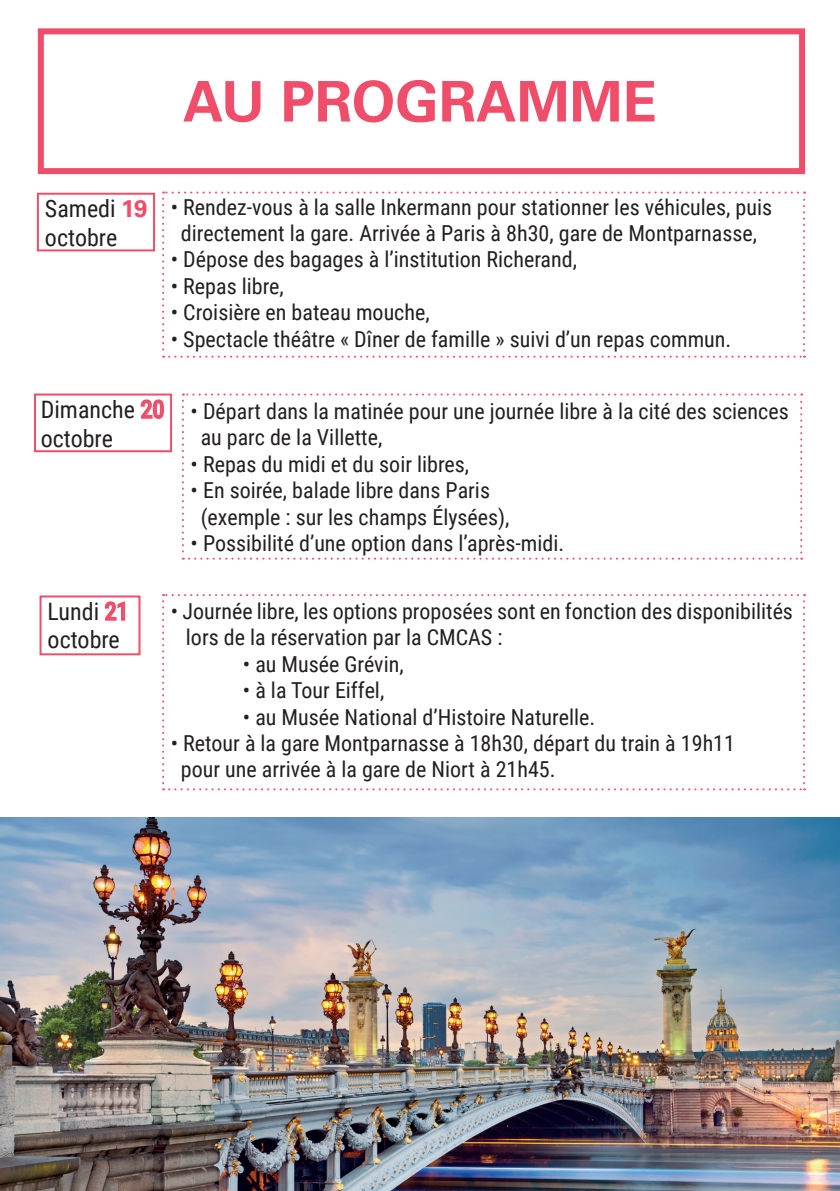
<style>
.page{position:relative;width:840px;height:1191px;background:#fff}
.page>*{position:absolute;margin:0;border:0;box-sizing:border-box;transform-origin:0 0}
.t1{font:700 56px "Univers LT Std";color:#ef4d6a}
.t2{font:24px/28.8px "Roboto Condensed";color:#231f20}
.t3{font:22px/26.4px "Roboto Condensed";color:#231f20}
.s1{font-family:"Univers LT Std";font-weight:700;color:#ef4d6a}
</style>
<div class="page">
<div style="left:34px;top:393px;width:138px;height:59px;border:2px solid #ef4d6a"></div>
<div style="left:37px;top:193px;width:118px;height:58px;border:2px solid #ef4d6a"></div>
<div style="left:38px;top:28px;width:766px;height:146px;border:6px solid #ef4d6a"></div>
<img style="left:0;top:818px;width:839px;height:372px">
<svg style="left:140px;top:399px;width:24px;height:20px"></svg>
<svg style="left:162px;top:191px;width:642px;height:167px"></svg>
<svg style="left:182px;top:393px;width:619px;height:166px"></svg>
<svg style="left:104px;top:601px;width:22px;height:20px"></svg>
<div style="left:40px;top:595px;width:100px;height:60px;border:2px solid #ef4d6a"></div>
<svg style="left:162px;top:594px;width:642px;height:196px"></svg>
<h1 class="t1" style="left:183px;top:69px;width:475px">AU PROGRAMME</h1>
<p class="t2" style="left:45px;top:193px;width:104px">Samedi <span class="s1">19 </span>octobre</p>
<p class="t2" style="left:41px;top:394px;width:96px">Dimanche octobre</p>
<p class="t3" style="left:171px;top:193px;width:602px;text-align:center">• Rendez-vous à la salle Inkermann pour stationner les véhicules, puis directement la gare. Arrivée à Paris à 8h30, gare de Montparnasse,</p>
<p class="t3" style="left:171px;top:245px;width:407px">• Dépose des bagages à l’institution Richerand,</p>
<p class="t3" style="left:171px;top:272px;width:114px">• Repas libre,</p>
<p class="t3" style="left:171px;top:298px;width:260px">• Croisière en bateau mouche,</p>
<p class="t3" style="left:171px;top:325px;width:561px">• Spectacle théâtre « Dîner de famille » suivi d’un repas commun.</p>
<p class="t3" style="left:200px;top:397px;width:589px;text-indent:-10px">• Départ dans la matinée pour une journée libre à la cité des sciences au parc de la Villette,</p>
<p class="t3" style="left:190px;top:450px;width:280px">• Repas du midi et du soir libres,</p>
<p class="t3" style="left:200px;top:476px;width:310px;text-indent:-10px">• En soirée, balade libre dans Paris (exemple : sur les champs Élysées),</p>
<p class="t3" style="left:190px;top:529px;width:375px">• Possibilité d’une option dans l’après-midi.</p>
<p class="t2" style="left:48px;top:596px;width:74px">Lundi octobre</p>
<p class="t3" style="left:186px;top:597px;width:608px;text-indent:-15px">• Journée libre, les options proposées sont en fonction des disponibilités lors de la réservation par la CMCAS :</p>
<p class="t3" style="left:243px;top:650px;width:162px">• au Musée Grévin,</p>
<p class="t3" style="left:243px;top:676px;width:143px">• à la Tour Eiffel,</p>
<p class="t3" style="left:243px;top:703px;width:353px">• au Musée National d’Histoire Naturelle.</p>
<p class="t3" style="left:181px;top:729px;width:555px;text-indent:-10px">• Retour à la gare Montparnasse à 18h30, départ du train à 19h11 pour une arrivée à la gare de Niort à 21h45.</p>
</div>
